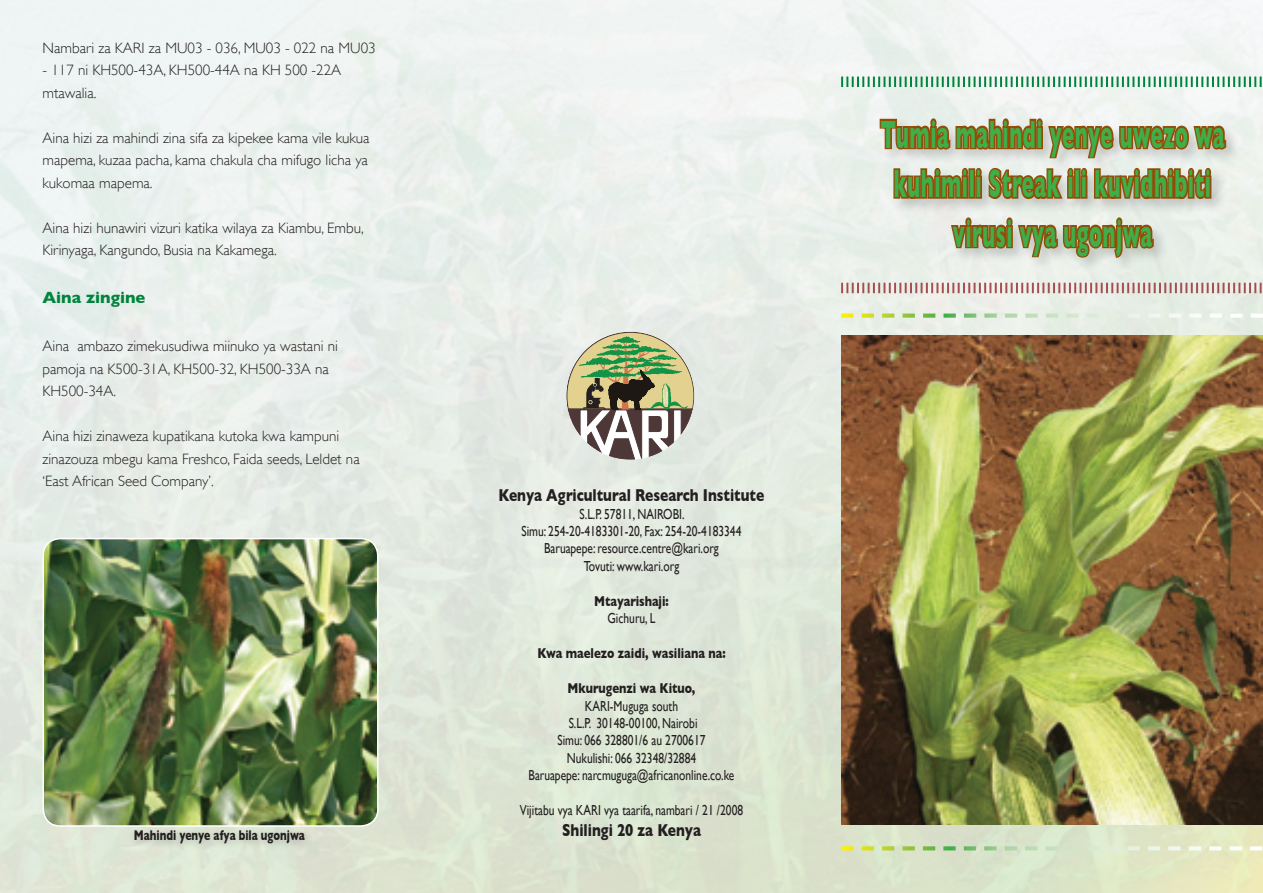
<style>
.page{position:relative;width:1263px;height:893px;background:#fff}
.page>*{position:absolute;margin:0;border:0;box-sizing:border-box;transform-origin:0 0}
.t1{font:700 40.2px/49.5px "Gill Sans";letter-spacing:.03em;color:#40ae49;text-align:center;scale:.5 1}
.t2{font:700 17.55px "Gill Sans";color:#231f20;scale:.79 1}
.t3{font:700 16.5px "Gill Sans";color:#00843d}
.t4{font:300 15px/22.5px "Gill Sans";color:#231f20}
.t5{font:14.55px "Gill Sans";color:#231f20;scale:.79 1}
.t6{font:700 14.55px "Gill Sans";color:#231f20;scale:.79 1}
.t7{font:700 14.4px "Gill Sans";color:#231f20;scale:.73 1}
</style>
<div class="page">
<div style="left:0;top:0;width:1263px;height:893px;background:linear-gradient(to bottom,#f1f5f7,#dae3cf)"></div>
<img style="left:841px;top:336px;width:422px;height:489px">
<svg style="left:841px;top:77px;width:422px;height:10px"></svg>
<svg style="left:841px;top:283px;width:422px;height:10px;background:#d0b2af"></svg>
<div style="left:876px;top:115px;width:365px;height:156px;background:#ecf0ea"></div>
<svg style="left:878px;top:117px;width:351px;height:149px"></svg>
<svg style="left:566px;top:332px;width:128px;height:128px;background:#aaad91"></svg>
<svg style="left:841px;top:314px;width:422px;height:4px"></svg>
<svg style="left:841px;top:846px;width:422px;height:4px;background:#cfe2b2"></svg>
<div style="left:127px;top:823px;width:186px;height:29px;background:#231f20;opacity:.26"></div>
<img style="left:43px;top:539px;width:335px;height:287px">
<div style="left:43px;top:538px;width:336px;height:289px;border:2px solid #fff;border-radius:17px"></div>
<p class="t4" style="left:43px;top:37px;width:335px">Nambari za KARI za MU03 - 036, MU03 - 022 na MU03</p>
<p class="t4" style="left:43px;top:59px;width:300px">- 117 ni KH500-43A, KH500-44A na KH 500 -22A mtawalia.</p>
<p class="t4" style="left:43px;top:127px;width:329px;text-align:justify">Aina hizi za mahindi zina sifa za kipekee kama vile kukua mapema, kuzaa pacha, kama chakula cha mifugo licha ya kukomaa mapema.</p>
<p class="t4" style="left:43px;top:217px;width:323px">Aina hizi hunawiri vizuri katika wilaya za Kiambu, Embu,<br>Kirinyaga, Kangundo, Busia na Kakamega.</p>
<p class="t3" style="left:43px;top:288px;width:104px">Aina zingine</p>
<p class="t4" style="left:43px;top:335px;width:297px">Aina ambazo zimekusudiwa miinuko ya wastani ni pamoja na K500-31A, KH500-32, KH500-33A na<br>KH500-34A.</p>
<p class="t4" style="left:43px;top:425px;width:319px">Aina hizi zinaweza kupatikana kutoka kwa kampuni zinazouza mbegu kama Freshco, Faida seeds, Leldet na ‘East African Seed Company’.</p>
<p class="t2" style="left:498px;top:485px;width:338px">Kenya Agricultural Research Institute</p>
<p class="t5" style="left:579px;top:505px;width:134px">S.L.P. 57811, NAIROBI.</p>
<p class="t5" style="left:521px;top:522px;width:280px">Simu: 254-20-4183301-20, Fax: 254-20-4183344</p>
<p class="t5" style="left:544px;top:540px;width:223px">Baruapepe: resource.centre@kari.org</p>
<p class="t5" style="left:584px;top:557px;width:122px">Tovuti: www.kari.org</p>
<p class="t6" style="left:594px;top:592px;width:96px">Mtayarishaji:</p>
<p class="t5" style="left:607px;top:610px;width:62px">Gichuru, L</p>
<p class="t6" style="left:537px;top:645px;width:240px">Kwa maelezo zaidi, wasiliana na:</p>
<p class="t6" style="left:567px;top:680px;width:163px">Mkurugenzi wa Kituo,</p>
<p class="t5" style="left:585px;top:697px;width:119px">KARI-Muguga south</p>
<p class="t5" style="left:569px;top:714px;width:165px">S.L.P. 30148-00100, Nairobi</p>
<p class="t5" style="left:557px;top:732px;width:189px">Simu: 066 328801/6 au 2700617</p>
<p class="t5" style="left:567px;top:749px;width:165px">Nukulishi: 066 32348/32884</p>
<p class="t5" style="left:528px;top:767px;width:262px">Baruapepe: narcmuguga@africanonline.co.ke</p>
<p class="t5" style="left:520px;top:802px;width:284px">Vijitabu vya KARI vya taarifa, nambari / 21 /2008</p>
<p class="t7" style="left:134px;top:827px;width:236px">Mahindi yenye afya bila ugonjwa</p>
<p class="t2" style="left:562px;top:820px;width:177px">Shilingi 20 za Kenya</p>
<p class="t1" style="left:880px;top:109px;width:689px">Tumia mahindi yenye uwezo wa kuhimili Streak ili kuvidhibiti virusi vya ugonjwa</p>
</div>
